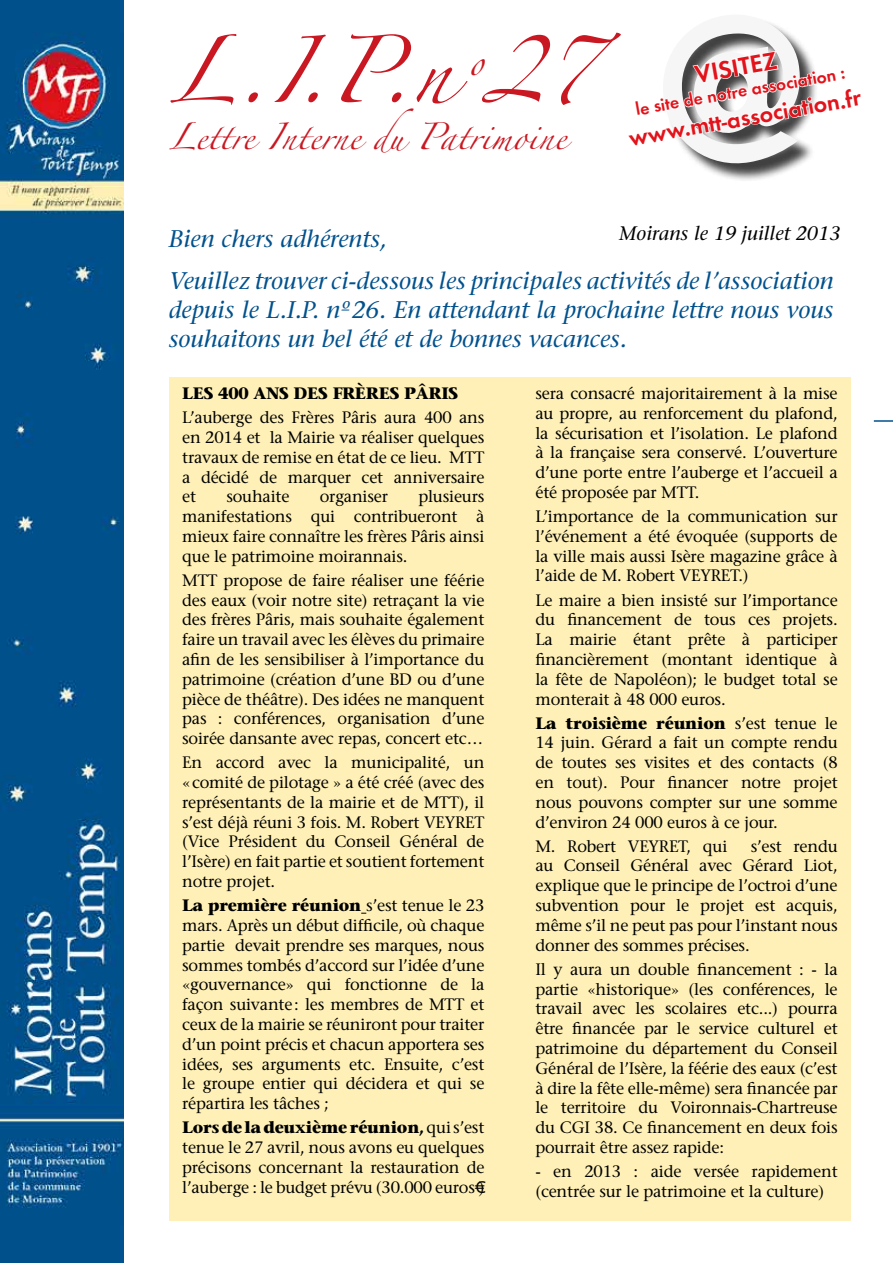
<style>
.page{position:relative;width:893px;height:1263px;background:#fff}
.page>*{position:absolute;margin:0;border:0;box-sizing:border-box;transform-origin:0 0}
.t1{font:60px "Zapfino";color:#c91821}
.t2{font:700 25.5px "Function";color:#e2131a}
.t3{font:italic 24px/41.5px "Stone Serif";color:#00518d}
.t4{font:24px "Zapfino";color:#c91821}
.t5{font:700 24px "Function";color:#e2131a}
.t6{font:italic 19.5px "Stone Serif";color:#000}
.t7{font:700 18px "Function";color:#e2131a}
.t8{font:16.5px/19.8px "Stone Serif";letter-spacing:-.01em;color:#000;text-align:justify}
.t9{font:700 16.5px "Stone Serif";letter-spacing:-.01em;color:#000}
.s1{font-weight:700}
</style>
<div class="page">
<div style="left:169px;top:377px;width:681px;height:843px;background:#fef0b6"></div>
<svg style="left:874px;top:420px;width:19px;height:2px"></svg>
<div style="left:665px;top:17px;width:153px;height:165px;background:#000;opacity:.75"></div>
<svg style="left:665px;top:17px;width:153px;height:152px"></svg>
<img style="left:0;top:0;width:123px;height:1263px">
<h1 class="t1" style="left:169px;top:46px;width:428px">L.I.P.n <sup>º</sup>27</h1>
<h3 class="t4" style="left:169px;top:127px;width:399px">Lettre Interne du Patrimoine</h3>
<h2 class="t2" style="left:692px;top:60px;width:85px;rotate:-10deg">VISITEZ</h2>
<p class="t7" style="left:634px;top:99px;width:214px;rotate:-10deg">le site de notre association :</p>
<h3 class="t5" style="left:627px;top:124px;width:237px;rotate:-10deg">www.mtt-association.fr</h3>
<p class="t6" style="left:619px;top:221px;width:223px">Moirans le 19 juillet 2013</p>
<h3 class="t3" style="left:169px;top:218px;width:666px">Bien chers adhérents,<br>Veuillez trouver ci-dessous les principales activités de l’association</h3>
<h3 class="t3" style="left:169px;top:295px;width:666px;line-height:28.8px">depuis le L.I.P. nº26. En attendant la prochaine lettre nous vous souhaitons un bel été et de bonnes vacances.</h3>
<p class="t9" style="left:182px;top:383px;width:278px">Les 400 ans des Frères Pâris</p>
<p class="t8" style="left:182px;top:407px;width:304px">L’auberge des Frères Pâris aura 400 ans en 2014 et la Mairie va réaliser quelques travaux de remise en état de ce lieu. MTT a décidé de marquer cet anniversaire et</p>
<p class="t8" style="left:182px;top:486px;width:304px;text-indent:236px">plusieurs manifestations qui contribueront à mieux faire connaître les frères Pâris ainsi que le patrimoine moirannais.</p>
<p class="t8" style="left:182px;top:570px;width:304px">MTT propose de faire réaliser une féérie des eaux (voir notre site) retraçant la vie des frères Pâris, mais souhaite également faire un travail avec les élèves du primaire afin de les sensibiliser à l’importance du patrimoine (création d’une BD ou d’une pièce de théâtre). Des idées ne manquent pas : conférences, organisation d’une soirée dansante avec repas, concert etc…</p>
<p class="t8" style="left:182px;top:752px;width:304px;text-align:left">En accord avec la municipalité, un «comité de pilotage » a été créé (avec des représentants de la mairie et de MTT), il s’est déjà réuni 3 fois. M. Robert Veyret (Vice Président du Conseil Général de l’Isère) en fait partie et soutient fortement notre projet.</p>
<p class="t8" style="left:182px;top:895px;width:304px"><span class="s1">La première réunion</span> s’est tenue le 23 mars. Après un début difficile, où chaque partie devait prendre ses marques, nous sommes tombés d’accord sur l’idée d’une «gouvernance» qui fonctionne de la façon suivante: les membres de MTT et ceux de la mairie se réuniront pour traiter d’un point précis et chacun apportera ses idées, ses arguments etc. Ensuite, c’est le groupe entier qui décidera et qui se répartira les tâches ;</p>
<p class="t8" style="left:182px;top:1117px;width:304px"><span class="s1">Lors de la deuxième réunion,</span> qui s’est tenue le 27 avril, nous avons eu quelques précisons concernant la restauration de l’auberge : le budget prévu (30.000 euros€)</p>
<p class="t8" style="left:226px;top:486px;width:65px">souhaite</p>
<p class="t8" style="left:320px;top:486px;width:70px">organiser</p>
<p class="t8" style="left:535px;top:383px;width:304px">sera consacré majoritairement à la mise au propre, au renforcement du plafond, la sécurisation et l’isolation. Le plafond à la française sera conservé. L’ouverture d’une porte entre l’auberge et l’accueil a été proposée par MTT.</p>
<p class="t8" style="left:535px;top:506px;width:304px">L’importance de la communication sur l’événement a été évoquée (supports de la ville mais aussi Isère magazine grâce à l’aide de M. Robert Veyret.)</p>
<p class="t8" style="left:535px;top:590px;width:304px">Le maire a bien insisté sur l’importance du financement de tous ces projets.<br>La mairie étant prête à participer financièrement (montant identique à la fête de Napoléon); le budget total se monterait à 48 000 euros.</p>
<p class="t8" style="left:535px;top:713px;width:304px"><span class="s1">La troisième réunion</span> s’est tenue le 14 juin. Gérard a fait un compte rendu de toutes ses visites et des contacts (8 en tout). Pour financer notre projet nous pouvons compter sur une somme d’environ 24 000 euros à ce jour.</p>
<p class="t8" style="left:535px;top:836px;width:193px">M. Robert Veyret, qui</p>
<p class="t8" style="left:535px;top:836px;width:304px;text-indent:215px">s’est rendu au Conseil Général avec Gérard Liot, explique que le principe de l’octroi d’une subvention pour le projet est acquis, même s’il ne peut pas pour l’instant nous donner des sommes précises.</p>
<p class="t8" style="left:535px;top:959px;width:304px">Il y aura un double financement : - la partie «historique» (les conférences, le travail avec les scolaires etc...) pourra être financée par le service culturel et patrimoine du département du Conseil Général de l’Isère, la féérie des eaux (c’est à dire la fête elle-même) sera financée par le territoire du Voironnais-Chartreuse du CGI 38. Ce financement en deux fois pourrait être assez rapide:</p>
<p class="t8" style="left:535px;top:1161px;width:304px">- en 2013 : aide versée rapidement (centrée sur le patrimoine et la culture)</p>
</div>
